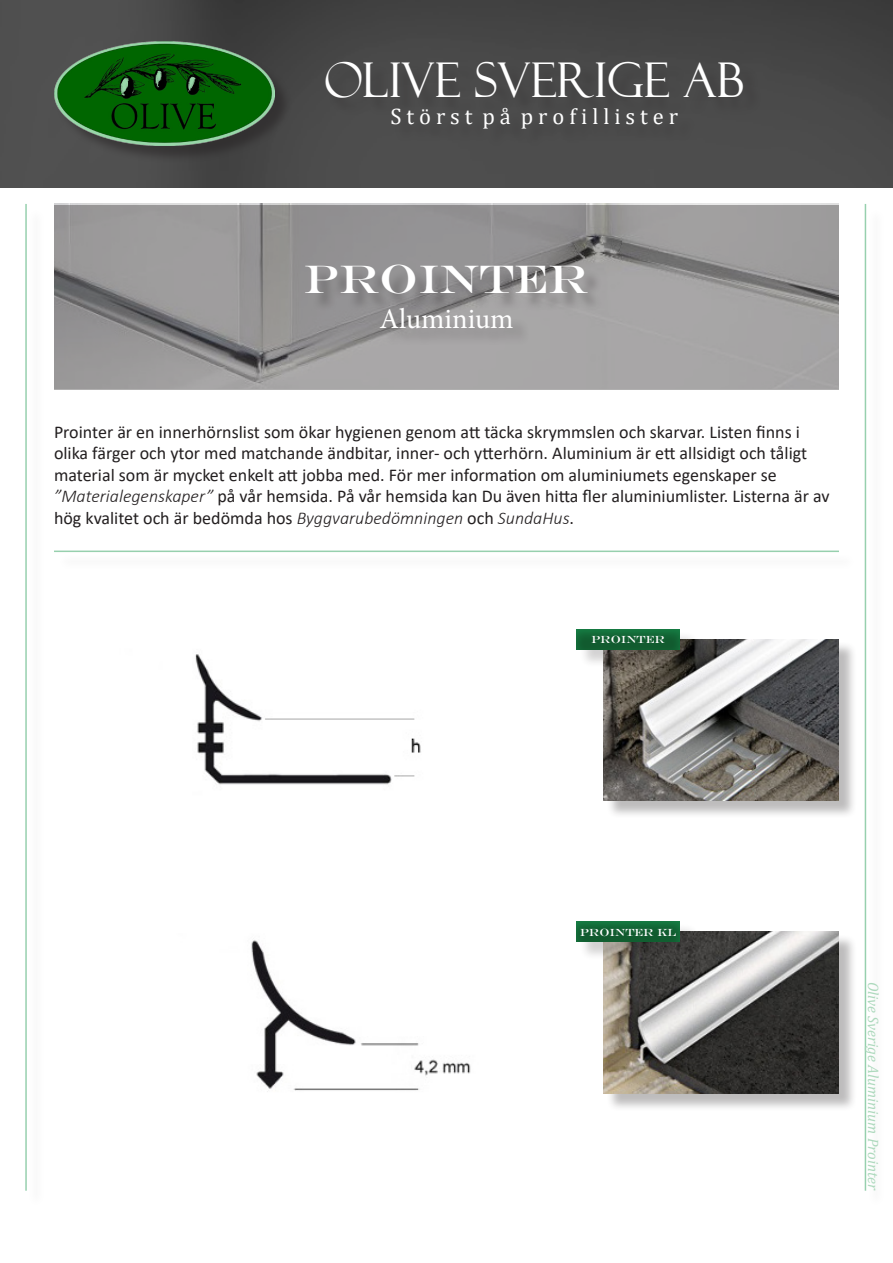
<style>
.page{position:relative;width:893px;height:1263px;background:#fff}
.page>*{position:absolute;margin:0;border:0;box-sizing:border-box;transform-origin:0 0}
.t1{font:48px "Felix Titling";color:#fff}
.t2{font:40.5px "Engravers";color:#fff}
.t3{font:28.5px "Minion Pro";color:#fff}
.t4{font:22.5px "Cambria";color:#fff}
.t5{font:18px/21.6px "Calibri";color:#231f20}
.t6{font:italic 15px "Cambria";color:#add9bd}
.t7{font:10.5px "Engravers";color:#fff}
.s1{font-weight:300;font-style:italic}
</style>
<div class="page">
<img style="left:0;top:0;width:893px;height:187px">
<div style="left:328px;top:64px;width:433px;height:83px;background:#4a4a4a"></div>
<div style="left:56px;top:44px;width:237px;height:120px;background:#231f20;opacity:.5"></div>
<img style="left:54px;top:42px;width:220px;height:103px">
<svg style="left:54px;top:205px;width:785px;height:185px;background:#999798"></svg>
<div style="left:309px;top:267px;width:296px;height:79px;background:#231f20;opacity:.3"></div>
<div style="left:606px;top:641px;width:252px;height:178px;background:#231f20;opacity:.3"></div>
<img style="left:604px;top:639px;width:235px;height:161px">
<div style="left:606px;top:934px;width:252px;height:178px;background:#231f20;opacity:.3"></div>
<img style="left:604px;top:932px;width:235px;height:161px">
<hr style="left:54px;top:551px;width:785px;height:1px;background:#97d0ae">
<hr style="left:865px;top:204px;width:1px;height:987px;background:#97d0ae">
<hr style="left:25px;top:204px;width:2px;height:987px;background:#97d0ae">
<div style="left:579px;top:631px;width:120px;height:37px;background:#231f20;opacity:.2"></div>
<div style="left:574px;top:627px;width:106px;height:24px;background:#97d0ae;opacity:.25"></div>
<div style="left:579px;top:924px;width:120px;height:37px;background:#231f20;opacity:.2"></div>
<div style="left:574px;top:919px;width:106px;height:24px;background:#97d0ae;opacity:.25"></div>
<img style="left:195px;top:654px;width:226px;height:131px">
<img style="left:251px;top:940px;width:220px;height:152px">
<p class="t1" style="left:324px;top:53px;width:422px">OLIVE SVERIGE AB</p>
<p class="t4" style="left:390px;top:103px;width:289px">S t ö r s t p å p r o f i l l i s t e r</p>
<p class="t2" style="left:304px;top:255px;width:285px">PROINTER</p>
<p class="t3" style="left:379px;top:299px;width:136px">Aluminium</p>
<p class="t5" style="left:54px;top:420px;width:777px">Prointer är en innerhörnslist som ökar hygienen genom att täcka skrymmslen och skarvar. Listen finns i olika färger och ytor med matchande ändbitar, inner- och ytterhörn. Aluminium är ett allsidigt och tåligt material som är mycket enkelt att jobba med. För mer information om aluminiumets egenskaper se <span class="s1">”Materialegenskaper”</span> på vår hemsida. På vår hemsida kan Du även hitta fler aluminiumlister. Listerna är av hög kvalitet och är bedömda hos <span class="s1">Byggvarubedömningen</span> och <span class="s1">SundaHus</span>.</p>
<p class="t7" style="left:591px;top:633px;width:75px">PROINTER</p>
<p class="t7" style="left:580px;top:926px;width:98px">PROINTER KL</p>
<p class="t6" style="left:884px;top:982px;width:210px;rotate:90deg">Olive Sverige Aluminium Prointer</p>
</div>
